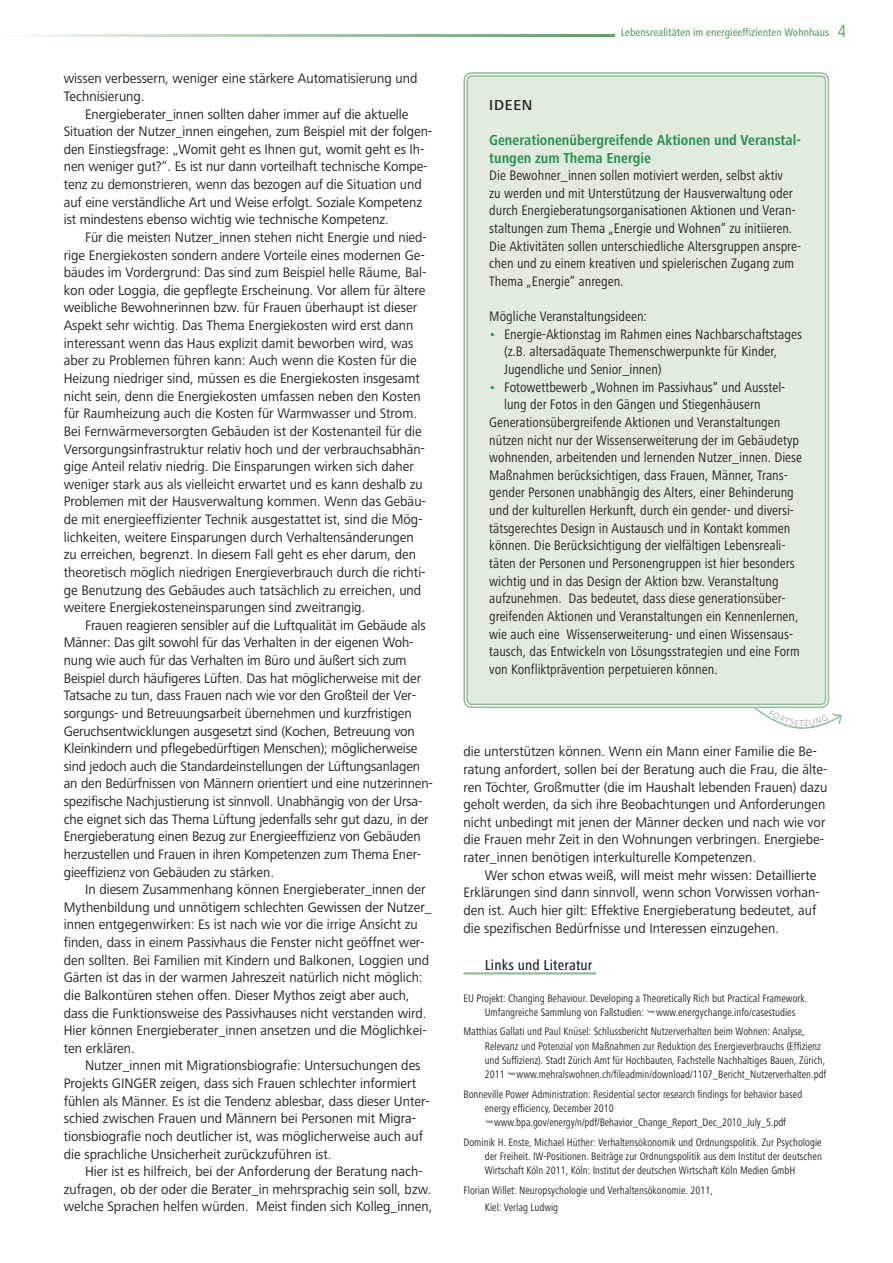
<style>
.page{position:relative;width:893px;height:1263px;background:#fff}
.page>*{position:absolute;margin:0;border:0;box-sizing:border-box;transform-origin:0 0}
.t1{font:condensed 18px "Frutiger Next LT";color:#56a163}
.t2{font:700 condensed 15px/17.7px "Frutiger Next LT";color:#229248}
.t3{font:500 condensed 15px "Frutiger Next LT";letter-spacing:.01em;color:#231f20}
.t4{font:500 15px "Frutiger Next LT";letter-spacing:.05em;color:#231f20}
.t5{font:14.25px/17.5px "Frutiger Next LT";color:#231f20;scale:.95 1}
.t6{font:condensed 14.25px/17.7px "Frutiger Next LT";color:#231f20}
.t7{font:condensed 11.25px/14.2px "Frutiger Next LT";color:#231f20;scale:.95 1}
.t8{font:500 condensed 11.25px "Frutiger Next LT";color:#56a163}
.s1{color:#229248}
</style>
<div class="page">
<hr style="left:463px;top:972px;width:133px;height:2px;background:#90be95">
<div style="left:464px;top:73px;width:364px;height:634px;background:#e1ebde;border-radius:8px"></div>
<svg style="left:32px;top:34px;width:582px;height:3px;background:#a2c9a6"></svg>
<svg style="left:753px;top:706px;width:89px;height:23px"></svg>
<p class="t5" style="left:64px;top:70px;width:374px">wissen verbessern, weniger eine stärkere Automatisierung und<br>Technisierung.</p>
<p class="t5" style="left:64px;top:105px;width:389px;text-indent:21px">Energieberater_innen sollten daher immer auf die aktuelle Situation der Nutzer_innen eingehen, zum Beispiel mit der folgen&shy;den Einstiegsfrage: „Womit geht es Ihnen gut, womit geht es Ih&shy;nen weniger gut?“. Es ist nur dann vorteilhaft technische Kompe&shy;tenz zu demonstrieren, wenn das bezogen auf die Situation und auf eine verständliche Art und Weise erfolgt. Soziale Kompetenz ist mindestens ebenso wichtig wie technische Kompetenz.</p>
<p class="t5" style="left:64px;top:228px;width:384px;text-indent:21px">Für die meisten Nutzer_innen stehen nicht Energie und nied&shy;rige Energiekosten sondern andere Vorteile eines modernen Ge&shy;bäudes im Vordergrund: Das sind zum Beispiel helle Räume, Bal&shy;kon oder Loggia, die gepflegte Erscheinung. Vor allem für ältere weibliche Bewohnerinnen bzw. für Frauen überhaupt ist dieser Aspekt sehr wichtig. Das Thema Energiekosten wird erst dann interessant wenn das Haus explizit damit beworben wird, was aber zu Problemen führen kann: Auch wenn die Kosten für die Heizung niedriger sind, müssen es die Energiekosten insgesamt nicht sein, denn die Energiekosten umfassen neben den Kosten für Raumheizung auch die Kosten für Warmwasser und Strom.<br>Bei Fernwärmeversorgten Gebäuden ist der Kostenanteil für die Versorgungsinfrastruktur relativ hoch und der verbrauchsabhän&shy;gige Anteil relativ niedrig. Die Einsparungen wirken sich daher weniger stark aus als vielleicht erwartet und es kann deshalb zu Problemen mit der Hausverwaltung kommen. Wenn das Gebäu&shy;de mit energieeffizienter Technik ausgestattet ist, sind die Mög&shy;lichkeiten, weitere Einsparungen durch Verhaltensänderungen zu erreichen, begrenzt. In diesem Fall geht es eher darum, den theoretisch möglich niedrigen Energieverbrauch durch die richti&shy;ge Benutzung des Gebäudes auch tatsächlich zu erreichen, und weitere Energiekosteneinsparungen sind zweitrangig.</p>
<p class="t5" style="left:64px;top:616px;width:390px;text-indent:21px">Frauen reagieren sensibler auf die Luftqualität im Gebäude als Männer: Das gilt sowohl für das Verhalten in der eigenen Woh&shy;nung wie auch für das Verhalten im Büro und äußert sich zum Beispiel durch häufigeres Lüften. Das hat möglicherweise mit der Tatsache zu tun, dass Frauen nach wie vor den Großteil der Ver&shy;sorgungs- und Betreuungsarbeit übernehmen und kurzfristigen Geruchsentwicklungen ausgesetzt sind (Kochen, Betreuung von Kleinkindern und pflegebedürftigen Menschen); möglicherweise sind jedoch auch die Standardeinstellungen der Lüftungsanlagen an den Bedürfnissen von Männern orientiert und eine nutzerinnen&shy;spezifische Nachjustierung ist sinnvoll. Unabhängig von der Ursa&shy;che eignet sich das Thema Lüftung jedenfalls sehr gut dazu, in der Energieberatung einen Bezug zur Energieeffizienz von Gebäuden herzustellen und Frauen in ihren Kompetenzen zum Thema Ener&shy;gieeffizienz von Gebäuden zu stärken.</p>
<p class="t5" style="left:64px;top:881px;width:389px;text-indent:21px">In diesem Zusammenhang können Energieberater_innen der Mythenbildung und unnötigem schlechten Gewissen der Nutzer_ innen entgegenwirken: Es ist nach wie vor die irrige Ansicht zu finden, dass in einem Passivhaus die Fenster nicht geöffnet wer&shy;den sollten. Bei Familien mit Kindern und Balkonen, Loggien und Gärten ist das in der warmen Jahreszeit natürlich nicht möglich: die Balkontüren stehen offen. Dieser Mythos zeigt aber auch, dass die Funktionsweise des Passivhauses nicht verstanden wird.<br>Hier können Energieberater_innen ansetzen und die Möglichkei&shy;ten erklären.</p>
<p class="t5" style="left:64px;top:1057px;width:387px;text-indent:21px">Nutzer_innen mit Migrationsbiografie: Untersuchungen des Projekts GINGER zeigen, dass sich Frauen schlechter informiert fühlen als Männer. Es ist die Tendenz ablesbar, dass dieser Unter&shy;schied zwischen Frauen und Männern bei Personen mit Migra&shy;tionsbiografie noch deutlicher ist, was möglicherweise auch auf die sprachliche Unsicherheit zurückzuführen ist.</p>
<p class="t5" style="left:64px;top:1163px;width:390px;text-indent:21px">Hier ist es hilfreich, bei der Anforderung der Beratung nach&shy;zufragen, ob der oder die Berater_in mehrsprachig sein soll, bzw. welche Sprachen helfen würden. Meist finden sich Kolleg_innen,</p>
<p class="t8" style="left:621px;top:26px;width:210px">Lebensrealitäten im energieeffizienten Wohnhaus</p>
<p class="t1" style="left:838px;top:21px;width:10px">4</p>
<p class="t4" style="left:489px;top:96px;width:45px">IDEEN</p>
<p class="t2" style="left:489px;top:131px;width:313px">Generationenübergreifende Aktionen und Veranstal&shy;tungen zum Thema Energie</p>
<p class="t6" style="left:489px;top:167px;width:313px">Die Bewohner_innen sollen motiviert werden, selbst aktiv<br>zu werden und mit Unterstützung der Hausverwaltung oder durch Energieberatungsorganisationen Aktionen und Veran&shy;staltungen zum Thema „Energie und Wohnen“ zu initiieren.<br>Die Aktivitäten sollen unterschiedliche Altersgruppen anspre&shy;chen und zu einem kreativen und spielerischen Zugang zum Thema „Energie“ anregen.</p>
<p class="t6" style="left:489px;top:308px;width:159px">Mögliche Veranstaltungsideen:</p>
<p class="t6" style="left:504px;top:325px;width:299px;text-indent:-15px"><span class="s1">•</span> Energie-Aktionstag im Rahmen eines Nachbarschaftstages (z.B. altersadäquate Themenschwerpunkte für Kinder,<br>Jugendliche und Senior_innen)</p>
<p class="t6" style="left:489px;top:378px;width:298px"><span class="s1">•</span> Fotowettbewerb „Wohnen im Passivhaus“ und Ausstel-</p>
<p class="t6" style="left:504px;top:396px;width:258px">lung der Fotos in den Gängen und Stiegenhäusern</p>
<p class="t6" style="left:489px;top:413px;width:293px">Generationsübergreifende Aktionen und Veranstaltungen</p>
<p class="t6" style="left:489px;top:431px;width:311px">nützen nicht nur der Wissenserweiterung der im Gebäudetyp</p>
<p class="t6" style="left:489px;top:449px;width:314px">wohnenden, arbeitenden und lernenden Nutzer_innen. Diese</p>
<p class="t6" style="left:489px;top:466px;width:300px">Maßnahmen berücksichtigen, dass Frauen, Männer, Trans-</p>
<p class="t6" style="left:489px;top:484px;width:306px">gender Personen unabhängig des Alters, einer Behinderung</p>
<p class="t6" style="left:489px;top:502px;width:306px">und der kulturellen Herkunft, durch ein gender- und diversi-</p>
<p class="t6" style="left:489px;top:519px;width:303px">tätsgerechtes Design in Austausch und in Kontakt kommen</p>
<p class="t6" style="left:489px;top:537px;width:298px">können. Die Berücksichtigung der vielfältigen Lebensreali-</p>
<p class="t6" style="left:489px;top:554px;width:307px">täten der Personen und Personengruppen ist hier besonders</p>
<p class="t6" style="left:489px;top:572px;width:291px">wichtig und in das Design der Aktion bzw. Veranstaltung</p>
<p class="t6" style="left:489px;top:590px;width:298px">aufzunehmen. Das bedeutet, dass diese generationsüber-</p>
<p class="t6" style="left:489px;top:607px;width:311px">greifenden Aktionen und Veranstaltungen ein Kennenlernen,</p>
<p class="t6" style="left:489px;top:625px;width:305px">wie auch eine Wissenserweiterung- und einen Wissensaus-</p>
<p class="t6" style="left:489px;top:643px;width:312px">tausch, das Entwickeln von Lösungsstrategien und eine Form</p>
<p class="t6" style="left:489px;top:660px;width:230px">von Konfliktprävention perpetuieren können.</p>
<p class="t5" style="left:463px;top:743px;width:385px">die unterstützen können. Wenn ein Mann einer Familie die Be&shy;ratung anfordert, sollen bei der Beratung auch die Frau, die älte&shy;ren Töchter, Großmutter (die im Haushalt lebenden Frauen) dazu geholt werden, da sich ihre Beobachtungen und Anforderungen nicht unbedingt mit jenen der Männer decken und nach wie vor die Frauen mehr Zeit in den Wohnungen verbringen. Energiebe&shy;rater_innen benötigen interkulturelle Kompetenzen.</p>
<p class="t5" style="left:463px;top:866px;width:377px;text-indent:21px">Wer schon etwas weiß, will meist mehr wissen: Detaillierte Erklärungen sind dann sinnvoll, wenn schon Vorwissen vorhan&shy;den ist. Auch hier gilt: Effektive Energieberatung bedeutet, auf die spezifischen Bedürfnisse und Interessen einzugehen.</p>
<p class="t3" style="left:485px;top:956px;width:109px">Links und Literatur</p>
<p class="t7" style="left:485px;top:991px;width:341px;text-indent:-21px">EU Projekt: Changing Behaviour. Developing a Theoretically Rich but Practical Framework.<br>Umfangreiche Sammlung von Fallstudien: www.energychange.info/casestudies</p>
<p class="t7" style="left:485px;top:1024px;width:361px;text-indent:-21px">Matthias Gallati und Paul Knüsel: Schlussbericht Nutzerverhalten beim Wohnen: Analyse, Relevanz und Potenzial von Maßnahmen zur Reduktion des Energieverbrauchs (Effizienz und Suffizienz). Stadt Zürich Amt für Hochbauten, Fachstelle Nachhaltiges Bauen, Zürich, 2011 www.mehralswohnen.ch/fileadmin/download/1107_Bericht_Nutzerverhalten.pdf</p>
<p class="t7" style="left:485px;top:1087px;width:336px;text-indent:-21px">Bonneville Power Administration: Residential sector research findings for behavior based energy efficiency, December 2010</p>
<p class="t7" style="left:463px;top:1113px;width:378px;line-height:19.5px;text-align:center">www.bpa.gov/energy/n/pdf/Behavior_Change_Report_Dec_2010_July_5.pdf<br>Dominik H. Enste, Michael Hüther: Verhaltensökonomik und Ordnungspolitik. Zur Psychologie</p>
<p class="t7" style="left:485px;top:1149px;width:356px">der Freiheit. IW-Positionen. Beiträge zur Ordnungspolitik aus dem Institut der deutschen<br>Wirtschaft Köln 2011, Köln: Institut der deutschen Wirtschaft Köln Medien GmbH</p>
<p class="t7" style="left:485px;top:1181px;width:242px;line-height:17.7px;text-indent:-21px">Florian Willet: Neuropsychologie und Verhaltensökonomie. 2011,<br>Kiel: Verlag Ludwig</p>
</div>
